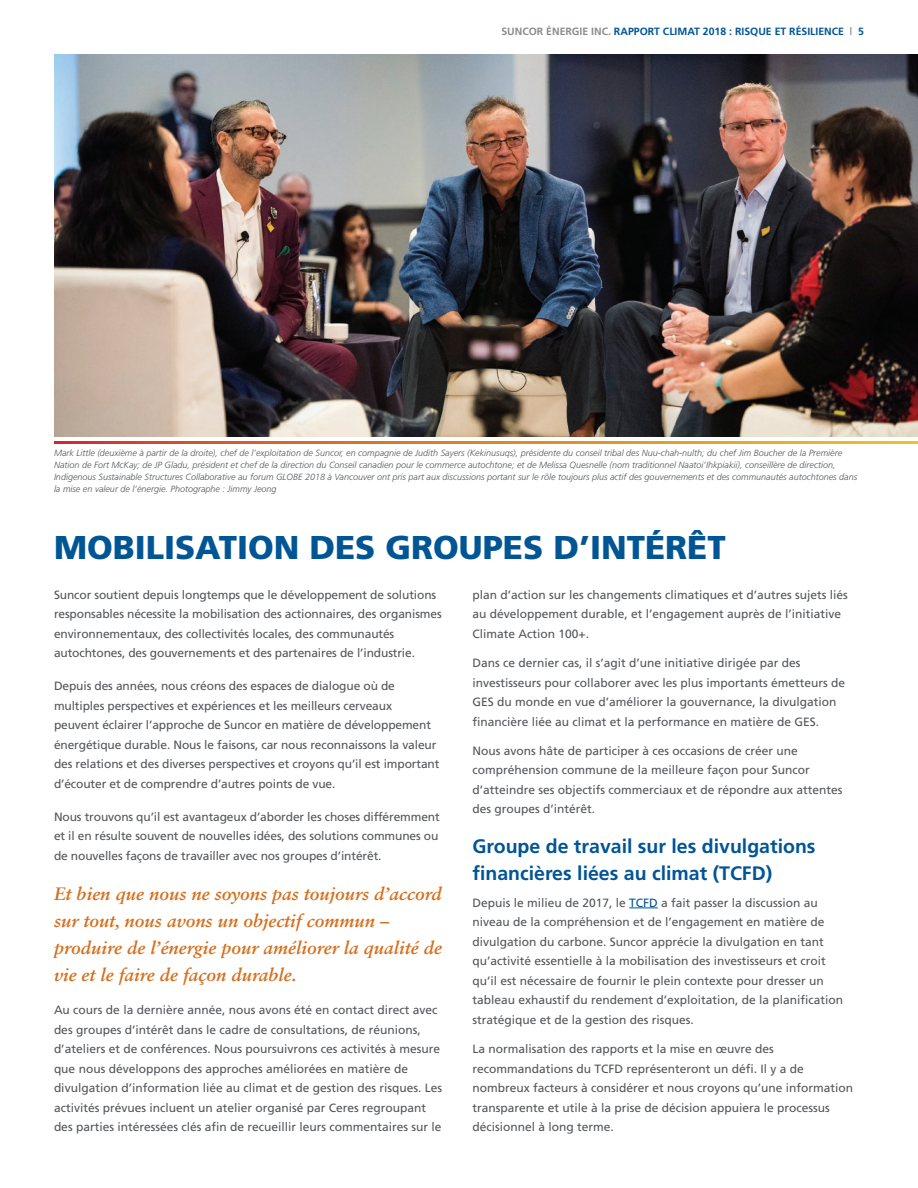
<style>
.page{position:relative;width:918px;height:1188px;background:#fff}
.page>*{position:absolute;margin:0;border:0;box-sizing:border-box;transform-origin:0 0}
.t1{font:900 33px "Frutiger LT Std";color:#005595}
.t2{font:700 19.5px/27px "Frutiger LT Std";color:#005595}
.t3{font:italic 700 18px/27px "Sabon LT Std";color:#d56f1d}
.t4{font:12px/19.5px "Frutiger LT Std";color:#535659}
.t5{font:700 10.5px "Frutiger";color:#005595}
.t6{font:italic 300 9px/12px "Frutiger";color:#535659}
.s1{color:#898c8d}
.s2{color:#0b5595}
.s3{color:#005595}
</style>
<div class="page">
<svg style="left:54px;top:441px;width:864px;height:2px;background:#dd8129"></svg>
<svg style="left:629px;top:908px;width:29px;height:1px"></svg>
<img style="left:54px;top:54px;width:864px;height:382px">
<p class="t5" style="left:501px;top:25px;width:364px"><span class="s1">SUNCOR ÉNERGIE INC.</span> RAPPORT CLIMAT 2018 : RISQUE ET RÉSILIENCE <span class="s1">|</span> <span class="s2">5</span></p>
<p class="t6" style="left:54px;top:447px;width:805px">Mark Little (deuxième à partir de la droite), chef de l’exploitation de Suncor, en compagnie de Judith Sayers (Kekinusuqs), présidente du conseil tribal des Nuu-chah-nulth; du chef Jim Boucher de la Première Nation de Fort McKay; de JP Gladu, président et chef de la direction du Conseil canadien pour le commerce autochtone; et de Melissa Quesnelle (nom traditionnel Naatoi’Ihkpiakii), conseillère de direction, Indigenous Sustainable Structures Collaborative au forum GLOBE 2018 à Vancouver ont pris part aux discussions portant sur le rôle toujours plus actif des gouvernements et des communautés autochtones dans la mise en valeur de l’énergie. Photographe : Jimmy Jeong</p>
<h1 class="t1" style="left:54px;top:527px;width:673px">MOBILISATION DES GROUPES D’INTÉRÊT</h1>
<p class="t4" style="left:54px;top:585px;width:389px">Suncor soutient depuis longtemps que le développement de solutions responsables nécessite la mobilisation des actionnaires, des organismes environnementaux, des collectivités locales, des communautés autochtones, des gouvernements et des partenaires de l’industrie.</p>
<p class="t4" style="left:54px;top:676px;width:387px">Depuis des années, nous créons des espaces de dialogue où de multiples perspectives et expériences et les meilleurs cerveaux peuvent éclairer l’approche de Suncor en matière de développement énergétique durable. Nous le faisons, car nous reconnaissons la valeur des relations et des diverses perspectives et croyons qu’il est important d’écouter et de comprendre d’autres points de vue.</p>
<p class="t4" style="left:54px;top:807px;width:387px;text-align:justify">Nous trouvons qu’il est avantageux d’aborder les choses différemment et il en résulte souvent de nouvelles idées, des solutions communes ou de nouvelles façons de travailler avec nos groupes d’intérêt.</p>
<h4 class="t3" style="left:54px;top:880px;width:390px">Et bien que nous ne soyons pas toujours d’accord sur tout, nous avons un objectif commun – produire de l’énergie pour améliorer la qualité de vie et le faire de façon durable.</h4>
<p class="t4" style="left:54px;top:1000px;width:390px">Au cours de la dernière année, nous avons été en contact direct avec des groupes d’intérêt dans le cadre de consultations, de réunions, d’ateliers et de conférences. Nous poursuivrons ces activités à mesure que nous développons des approches améliorées en matière de divulgation d’information liée au climat et de gestion des risques. Les activités prévues incluent un atelier organisé par Ceres regroupant des parties intéressées clés afn de recueillir leurs commentaires sur le</p>
<p class="t4" style="left:472px;top:585px;width:377px">plan d’action sur les changements climatiques et d’autres sujets liés au développement durable, et l’engagement auprès de l’initiative<br>Climate Action 100+.</p>
<p class="t4" style="left:472px;top:653px;width:374px">Dans ce dernier cas, il s’agit d’une initiative dirigée par des investisseurs pour collaborer avec les plus importants émetteurs de GES du monde en vue d’améliorer la gouvernance, la divulgation fnancière liée au climat et la performance en matière de GES.</p>
<p class="t4" style="left:472px;top:741px;width:372px">Nous avons hâte de participer à ces occasions de créer une compréhension commune de la meilleure façon pour Suncor d’atteindre ses objectifs commerciaux et de répondre aux attentes des groupes d’intérêt.</p>
<h3 class="t2" style="left:472px;top:833px;width:345px">Groupe de travail sur les divulgations fnancières liées au climat (TCFD)</h3>
<p class="t4" style="left:472px;top:893px;width:372px">Depuis le milieu de 2017, le <span class="s3">TCFD</span> a fait passer la discussion au niveau de la compréhension et de l’engagement en matière de divulgation du carbone. Suncor apprécie la divulgation en tant qu’activité essentielle à la mobilisation des investisseurs et croit qu’il est nécessaire de fournir le plein contexte pour dresser un tableau exhaustif du rendement d’exploitation, de la planifcation stratégique et de la gestion des risques.</p>
<p class="t4" style="left:472px;top:1039px;width:382px">La normalisation des rapports et la mise en œuvre des recommandations du TCFD représenteront un déf. Il y a de nombreux facteurs à considérer et nous croyons qu’une information transparente et utile à la prise de décision appuiera le processus décisionnel à long terme.</p>
</div>
